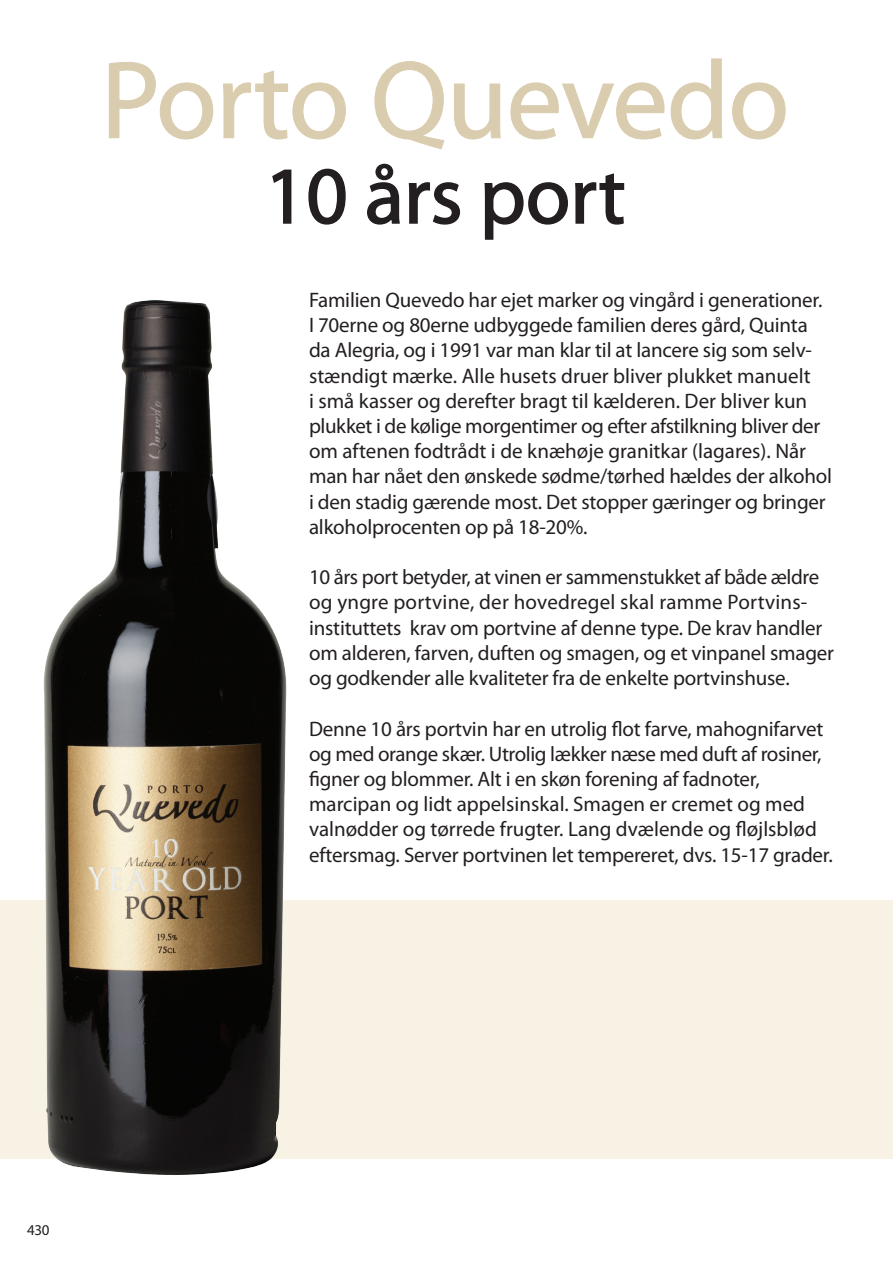
<style>
.page{position:relative;width:893px;height:1263px;background:#fff}
.page>*{position:absolute;margin:0;border:0;box-sizing:border-box;transform-origin:0 0}
.t1{font:111px "Myriad Pro";letter-spacing:-.01em;color:#daccae}
.t2{font:81px "Myriad Pro";color:#231f20}
.t3{font:21px/25.2px "Myriad Pro";letter-spacing:-.01em;color:#231f20}
.t4{font:15px "Myriad Pro";color:#231f20}
</style>
<div class="page">
<div style="left:0;top:900px;width:893px;height:258px;background:#f8f2e5"></div>
<svg style="left:109px;top:62px;width:105px;height:78px"></svg>
<svg style="left:223px;top:70px;width:123px;height:70px"></svg>
<svg style="left:374px;top:61px;width:71px;height:88px"></svg>
<svg style="left:454px;top:83px;width:47px;height:57px"></svg>
<svg style="left:510px;top:58px;width:212px;height:82px"></svg>
<svg style="left:732px;top:82px;width:54px;height:58px"></svg>
<svg style="left:272px;top:169px;width:20px;height:55px"></svg>
<svg style="left:308px;top:168px;width:38px;height:57px"></svg>
<svg style="left:367px;top:163px;width:33px;height:62px"></svg>
<svg style="left:408px;top:182px;width:53px;height:43px"></svg>
<svg style="left:484px;top:173px;width:141px;height:67px"></svg>
<img style="left:39px;top:300px;width:253px;height:875px">
<p class="t1" style="left:101px;top:32px;width:690px">Porto Quevedo</p>
<p class="t2" style="left:265px;top:146px;width:362px">10 års port</p>
<p class="t3" style="left:309px;top:287px;width:525px">Familien Quevedo har ejet marker og vingård i generationer.<br>I 70erne og 80erne udbyggede familien deres gård, Quinta da Alegria, og i 1991 var man klar til at lancere sig som selv&shy;stændigt mærke. Alle husets druer bliver plukket manuelt<br>i små kasser og derefter bragt til kælderen. Der bliver kun plukket i de kølige morgentimer og efter afstilkning bliver der om aftenen fodtrådt i de knæhøje granitkar (lagares). Når man har nået den ønskede sødme/tørhed hældes der alkohol i den stadig gærende most. Det stopper gæringer og bringer alkoholprocenten op på 18-20%.</p>
<p class="t3" style="left:309px;top:564px;width:526px">10 års port betyder, at vinen er sammenstukket af både ældre og yngre portvine, der hovedregel skal ramme Portvins&shy;instituttets krav om portvine af denne type. De krav handler om alderen, farven, duften og smagen, og et vinpanel smager og godkender alle kvaliteter fra de enkelte portvinshuse.</p>
<p class="t3" style="left:309px;top:715px;width:525px">Denne 10 års portvin har en utrolig flot farve, mahognifarvet og med orange skær. Utrolig lækker næse med duft af rosiner, figner og blommer. Alt i en skøn forening af fadnoter, marcipan og lidt appelsinskal. Smagen er cremet og med valnødder og tørrede frugter. Lang dvælende og fløjlsblød eftersmag. Server portvinen let tempereret, dvs. 15-17 grader.</p>
<p class="t4" style="left:27px;top:1221px;width:24px">430</p>
</div>
